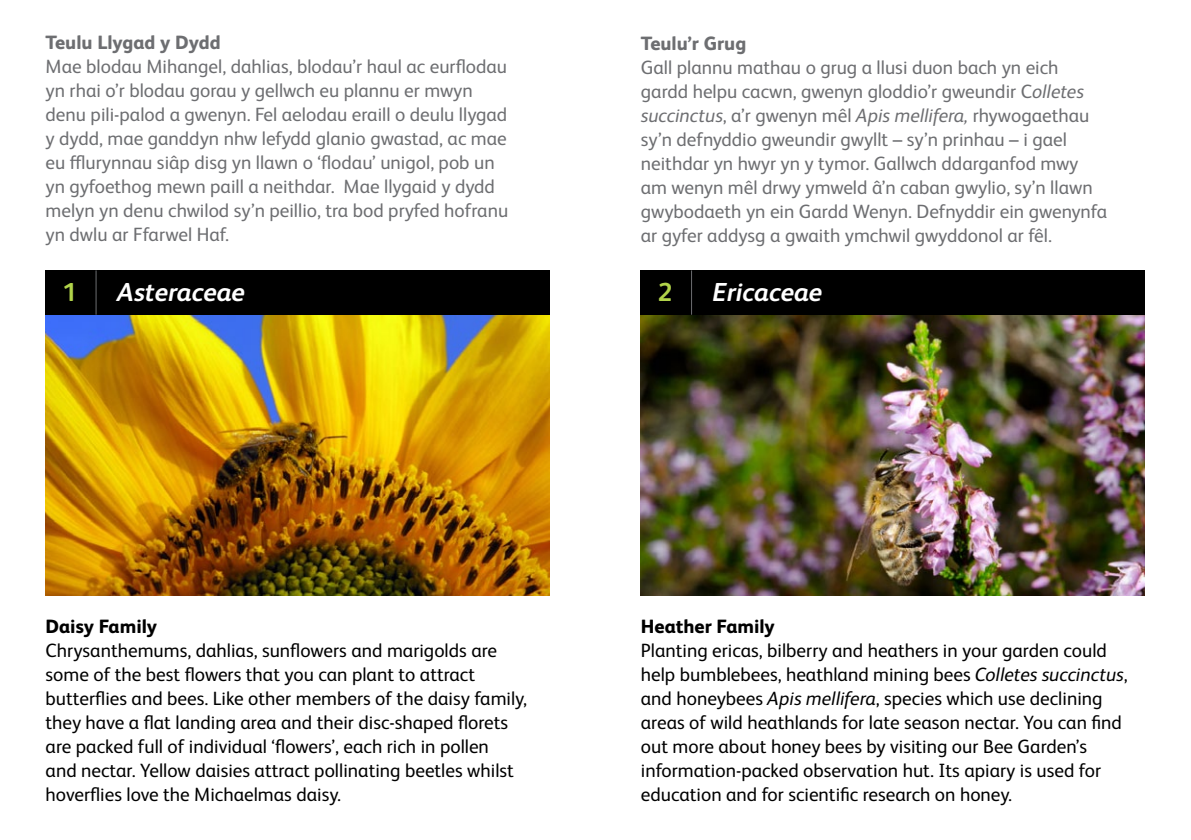
<style>
.page{position:relative;width:1191px;height:840px;background:#fff}
.page>*{position:absolute;margin:0;border:0;box-sizing:border-box;transform-origin:0 0}
.t1{font:italic 700 26px "FS Albert Pro";color:#fff}
.t2{font:700 26px "FS Albert Pro";color:#b1d34a}
.t3{font:19.2px/24px "FS Albert Pro";color:#6d6e71}
.t4{font:19.2px/24px "FS Albert Pro";color:#000}
.t5{font:800 19.2px "FS Albert Pro";color:#6d6e71}
.t6{font:800 19.2px "FS Albert Pro";color:#000}
.s1{font-style:italic}
</style>
<div class="page">
<img style="left:46px;top:314px;width:504px;height:281px">
<div style="left:45px;top:270px;width:516px;height:44px;background:#000"></div>
<hr style="left:96px;top:270px;width:1px;height:44px;background:#6d6e71">
<img style="left:641px;top:314px;width:504px;height:281px">
<div style="left:641px;top:270px;width:516px;height:44px;background:#000"></div>
<hr style="left:691px;top:270px;width:1px;height:44px;background:#6d6e71">
<div style="left:1145px;top:244px;width:46px;height:365px;background:#fff"></div>
<div style="left:550px;top:237px;width:45px;height:400px;background:#fff"></div>
<p class="t5" style="left:46px;top:27px;width:177px">Teulu Llygad y Dydd</p>
<p class="t3" style="left:46px;top:53px;width:464px">Mae blodau Mihangel, dahlias, blodau’r haul ac eurflodau yn rhai o’r blodau gorau y gellwch eu plannu er mwyn denu pili-palod a gwenyn. Fel aelodau eraill o deulu llygad y dydd, mae ganddyn nhw lefydd glanio gwastad, ac mae eu fflurynnau siâp disg yn llawn o ‘flodau’ unigol, pob un yn gyfoethog mewn paill a neithdar. Mae llygaid y dydd melyn yn denu chwilod sy’n peillio, tra bod pryfed hofranu yn dwlu ar Ffarwel Haf.</p>
<p class="t5" style="left:641px;top:28px;width:107px">Teulu’r Grug</p>
<p class="t3" style="left:641px;top:54px;width:468px">Gall plannu mathau o grug a llusi duon bach yn eich gardd helpu cacwn, gwenyn gloddio’r gweundir C<span class="s1">olletes succinctus</span>, a’r gwenyn mêl <span class="s1">Apis mellifera,</span> rhywogaethau sy’n defnyddio gweundir gwyllt – sy’n prinhau – i gael neithdar yn hwyr yn y tymor. Gallwch ddarganfod mwy am wenyn mêl drwy ymweld â’n caban gwylio, sy’n llawn gwybodaeth yn ein Gardd Wenyn. Defnyddir ein gwenynfa ar gyfer addysg a gwaith ymchwil gwyddonol ar fêl.</p>
<h1 class="t2" style="left:62px;top:273px;width:16px">1</h1>
<h1 class="t1" style="left:117px;top:273px;width:129px">Asteraceae</h1>
<h1 class="t2" style="left:658px;top:273px;width:16px">2</h1>
<h1 class="t1" style="left:713px;top:273px;width:111px">Ericaceae</h1>
<p class="t6" style="left:46px;top:611px;width:113px">Daisy Family</p>
<p class="t4" style="left:46px;top:636px;width:483px">Chrysanthemums, dahlias, sunflowers and marigolds are some of the best flowers that you can plant to attract butterflies and bees. Like other members of the daisy family, they have a flat landing area and their disc-shaped florets are packed full of individual ‘flowers’, each rich in pollen<br>and nectar. Yellow daisies attract pollinating beetles whilst hoverflies love the Michaelmas daisy.</p>
<p class="t6" style="left:641px;top:611px;width:136px">Heather Family</p>
<p class="t4" style="left:641px;top:636px;width:488px">Planting ericas, bilberry and heathers in your garden could help bumblebees, heathland mining bees <span class="s1">Colletes succinctus</span>, and honeybees <span class="s1">Apis mellifera</span>, species which use declining areas of wild heathlands for late season nectar. You can find out more about honey bees by visiting our Bee Garden’s information-packed observation hut. Its apiary is used for education and for scientific research on honey.</p>
</div>
